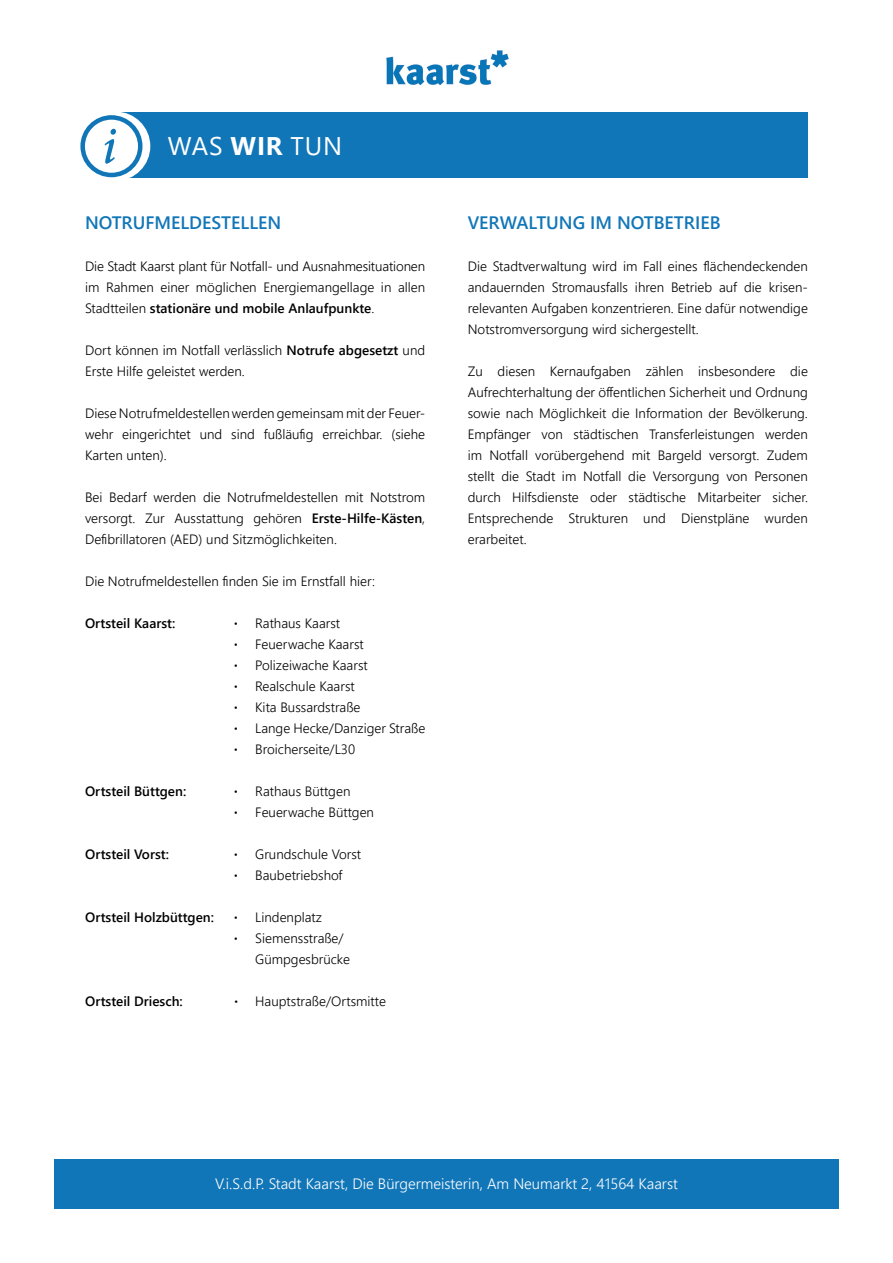
<style>
.page{position:relative;width:893px;height:1263px;background:#fff}
.page>*{position:absolute;margin:0;border:0;box-sizing:border-box;transform-origin:0 0}
.t1{font:italic 75px "Adobe Arabic";color:#1176b8}
.t2{font:25.5px "Segoe UI";letter-spacing:.035em;color:#fff}
.t3{font:600 18px "Segoe UI";color:#1176b8}
.t4{font:300 15px "Segoe UI";color:#fff}
.t5{font:300 13.5px/21px "Segoe UI";color:#000;text-align:justify}
.t6{font:600 13.5px "Segoe UI";color:#000}
.s1{font-weight:700}
.s2{font-weight:600}
.s3{font-family:"Abril Fatface";font-weight:400}
</style>
<div class="page">
<img style="left:386px;top:50px;width:123px;height:35px">
<div style="left:54px;top:1160px;width:785px;height:49px;background:#1176b8"></div>
<div style="left:114px;top:112px;width:694px;height:66px;background:#1176b8"></div>
<svg style="left:81px;top:112px;width:69px;height:69px;fill:#fff"></svg>
<div style="left:80px;top:115px;width:62px;height:62px;border:4px solid #1176b8;border-radius:50%"></div>
<h1 class="t1" style="left:102px;top:93px;width:17px">i</h1>
<h2 class="t2" style="left:168px;top:122px;width:176px">WAS <span class="s1">WIR</span> TUN</h2>
<h3 class="t3" style="left:85px;top:206px;width:198px">NOTRUFMELDESTELLEN</h3>
<p class="t5" style="left:85px;top:255px;width:342px">Die Stadt Kaarst plant für Notfall- und Ausnahmesituationen im Rahmen einer möglichen Energiemangellage in allen Stadtteilen <span class="s2">stationäre und mobile Anlaufpunkte</span>.</p>
<p class="t5" style="left:85px;top:339px;width:342px">Dort können im Notfall verlässlich <span class="s2">Notrufe abgesetzt</span> und<br>Erste Hilfe geleistet werden.</p>
<p class="t5" style="left:85px;top:402px;width:342px">Diese Notrufmeldestellen werden gemeinsam mit der Feuer&shy;wehr eingerichtet und sind fußläufig erreichbar. (siehe Karten unten).</p>
<p class="t5" style="left:85px;top:486px;width:342px">Bei Bedarf werden die Notrufmeldestellen mit Notstrom versorgt. Zur Ausstattung gehören <span class="s2">Erste-Hilfe-Kästen</span>, Defibrillatoren (AED) und Sitzmöglichkeiten.</p>
<p class="t5" style="left:85px;top:570px;width:292px">Die Notrufmeldestellen finden Sie im Ernstfall hier:</p>
<p class="t6" style="left:85px;top:611px;width:92px">Ortsteil Kaarst:</p>
<p class="t5" style="left:234px;top:612px;width:193px;text-align:left"><span class="s3">·</span> Rathaus Kaarst<br><span class="s3">·</span> Feuerwache Kaarst<br><span class="s3">·</span> Polizeiwache Kaarst<br><span class="s3">·</span> Realschule Kaarst<br><span class="s3">·</span> Kita Bussardstraße<br><span class="s3">·</span> Lange Hecke/Danziger Straße <span class="s3">·</span> Broicherseite/L30</p>
<p class="t6" style="left:85px;top:779px;width:103px">Ortsteil Büttgen:</p>
<p class="t5" style="left:234px;top:780px;width:142px"><span class="s3">·</span> Rathaus Büttgen<br><span class="s3">·</span> Feuerwache Büttgen</p>
<p class="t6" style="left:85px;top:842px;width:85px">Ortsteil Vorst:</p>
<p class="t5" style="left:234px;top:843px;width:129px"><span class="s3">·</span> Grundschule Vorst <span class="s3">·</span> Baubetriebshof</p>
<p class="t6" style="left:85px;top:905px;width:130px">Ortsteil Holzbüttgen:</p>
<p class="t5" style="left:234px;top:906px;width:90px"><span class="s3">·</span> Lindenplatz</p>
<p class="t5" style="left:234px;top:927px;width:111px"><span class="s3">·</span> Siemensstraße/</p>
<p class="t5" style="left:255px;top:948px;width:96px">Gümpgesbrücke</p>
<p class="t6" style="left:85px;top:989px;width:99px">Ortsteil Driesch:</p>
<p class="t5" style="left:234px;top:990px;width:153px"><span class="s3">·</span> Hauptstraße/Ortsmitte</p>
<h3 class="t3" style="left:468px;top:206px;width:254px">VERWALTUNG IM NOTBETRIEB</h3>
<p class="t5" style="left:468px;top:255px;width:342px">Die Stadtverwaltung wird im Fall eines flächendeckenden andauernden Stromausfalls ihren Betrieb auf die krisen&shy;relevanten Aufgaben konzentrieren. Eine dafür notwendige Notstromversorgung wird sichergestellt.</p>
<p class="t5" style="left:468px;top:360px;width:342px">Zu diesen Kernaufgaben zählen insbesondere die Aufrechterhaltung der öffentlichen Sicherheit und Ordnung sowie nach Möglichkeit die Information der Bevölkerung.<br>Empfänger von städtischen Transferleistungen werden im Notfall vorübergehend mit Bargeld versorgt. Zudem stellt die Stadt im Notfall die Versorgung von Personen durch Hilfsdienste oder städtische Mitarbeiter sicher.<br>Entsprechende Strukturen und Dienstpläne wurden erarbeitet.</p>
<p class="t4" style="left:215px;top:1169px;width:464px">V.i.S.d.P. Stadt Kaarst, Die Bürgermeisterin, Am Neumarkt 2, 41564 Kaarst</p>
</div>
